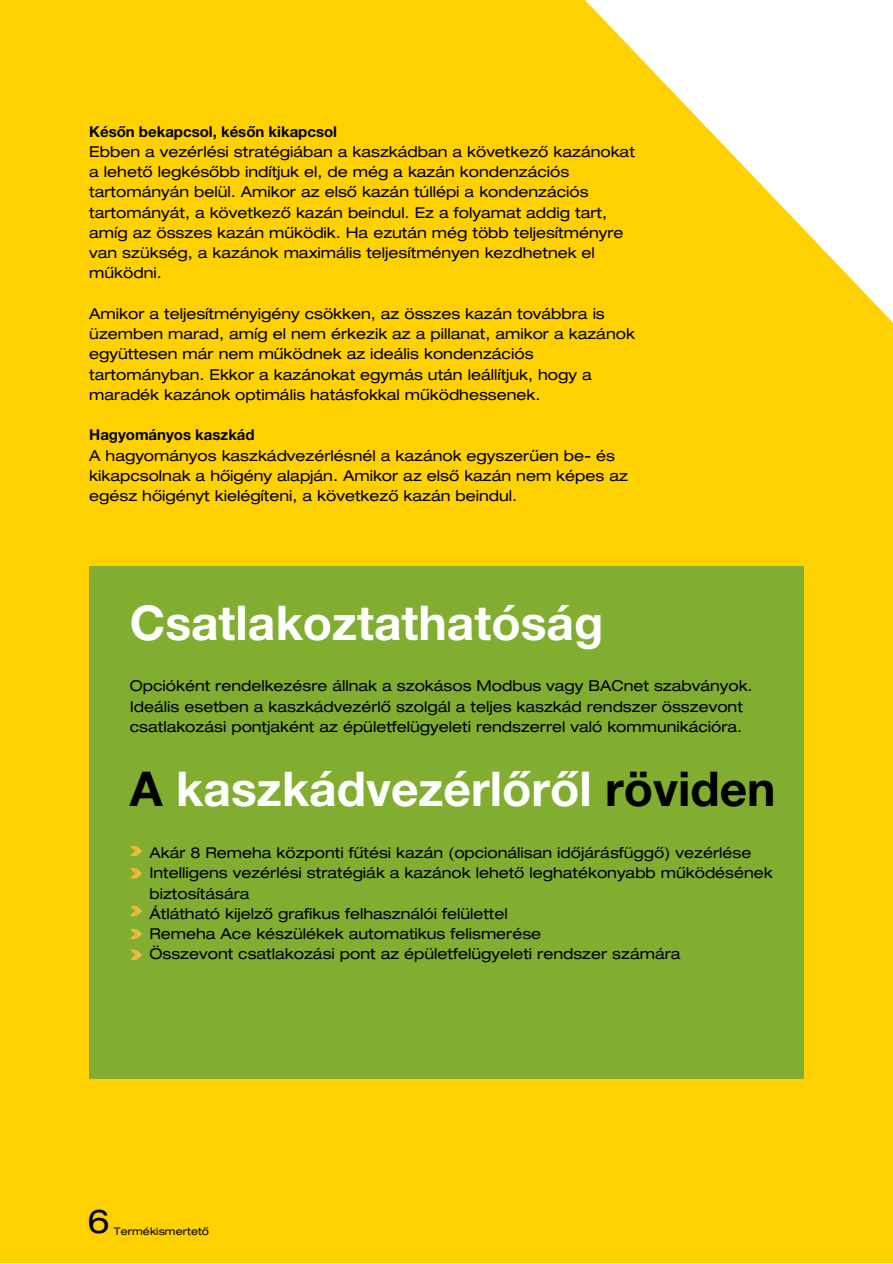
<style>
.page{position:relative;width:893px;height:1264px;background:#fff}
.page>*{position:absolute;margin:0;border:0;box-sizing:border-box;transform-origin:0 0}
.t1{font:700 48px "Helvetica Neue LT Pro";color:#fff}
.t2{font:expanded 33px "Helvetica Neue LT Pro";color:#000}
.t3{font:expanded 15px/20.2px "Helvetica Neue LT Pro";color:#000}
.t4{font:700 15px "Helvetica Neue LT Pro";color:#000}
.t5{font:expanded 10.5px "Helvetica Neue LT Pro";letter-spacing:.005em;color:#000}
.s1{color:#000}
</style>
<div class="page">
<div style="left:0;top:0;width:892px;height:1262px;background:#ffd100"></div>
<svg style="left:585px;top:0;width:307px;height:322px"></svg>
<div style="left:89px;top:566px;width:714px;height:512px;background:#81ad31"></div>
<svg style="left:130px;top:846px;width:12px;height:10px"></svg>
<svg style="left:130px;top:905px;width:12px;height:10px"></svg>
<svg style="left:130px;top:929px;width:12px;height:10px"></svg>
<svg style="left:130px;top:949px;width:12px;height:10px"></svg>
<svg style="left:130px;top:868px;width:12px;height:10px"></svg>
<p class="t4" style="left:89px;top:126px;width:249px">Későn bekapcsol, későn kikapcsol</p>
<p class="t3" style="left:89px;top:144px;width:547px">Ebben a vezérlési stratégiában a kaszkádban a következő kazánokat a lehető legkésőbb indítjuk el, de még a kazán kondenzációs tartományán belül. Amikor az első kazán túllépi a kondenzációs tartományát, a következő kazán beindul. Ez a folyamat addig tart, amíg az összes kazán működik. Ha ezután még több teljesítményre van szükség, a kazánok maximális teljesítményen kezdhetnek el működni.</p>
<p class="t3" style="left:89px;top:305px;width:547px">Amikor a teljesítményigény csökken, az összes kazán továbbra is üzemben marad, amíg el nem érkezik az a pillanat, amikor a kazánok együttesen már nem működnek az ideális kondenzációs tartományban. Ekkor a kazánokat egymás után leállítjuk, hogy a maradék kazánok optimális hatásfokkal működhessenek.</p>
<p class="t4" style="left:89px;top:429px;width:167px">Hagyományos kaszkád</p>
<p class="t3" style="left:89px;top:447px;width:540px">A hagyományos kaszkádvezérlésnél a kazánok egyszerűen be- és kikapcsolnak a hőigény alapján. Amikor az első kazán nem képes az egész hőigényt kielégíteni, a következő kazán beindul.</p>
<p class="t1" style="left:130px;top:605px;width:475px">Csatlakoztathatóság</p>
<p class="t3" style="left:130px;top:678px;width:624px">Opcióként rendelkezésre állnak a szokásos Modbus vagy BACnet szabványok.<br>Ideális esetben a kaszkádvezérlő szolgál a teljes kaszkád rendszer összevont csatlakozási pontjaként az épületfelügyeleti rendszerrel való kommunikációra.</p>
<p class="t1" style="left:130px;top:771px;width:647px"><span class="s1">A</span> kaszkádvezérlőről <span class="s1">röviden</span></p>
<p class="t3" style="left:149px;top:844px;width:603px">Akár 8 Remeha központi fűtési kazán (opcionálisan időjárásfüggő) vezérlése</p>
<p class="t3" style="left:149px;top:865px;width:624px">Intelligens vezérlési stratégiák a kazánok lehető leghatékonyabb működésének biztosítására</p>
<p class="t3" style="left:149px;top:905px;width:360px">Átlátható kijelző grafikus felhasználói felülettel</p>
<p class="t3" style="left:149px;top:925px;width:393px">Remeha Ace készülékek automatikus felismerése</p>
<p class="t3" style="left:149px;top:945px;width:532px">Összevont csatlakozási pont az épületfelügyeleti rendszer számára</p>
<p class="t2" style="left:87px;top:1209px;width:24px">6</p>
<p class="t5" style="left:114px;top:1227px;width:97px">Termékismertető</p>
</div>
